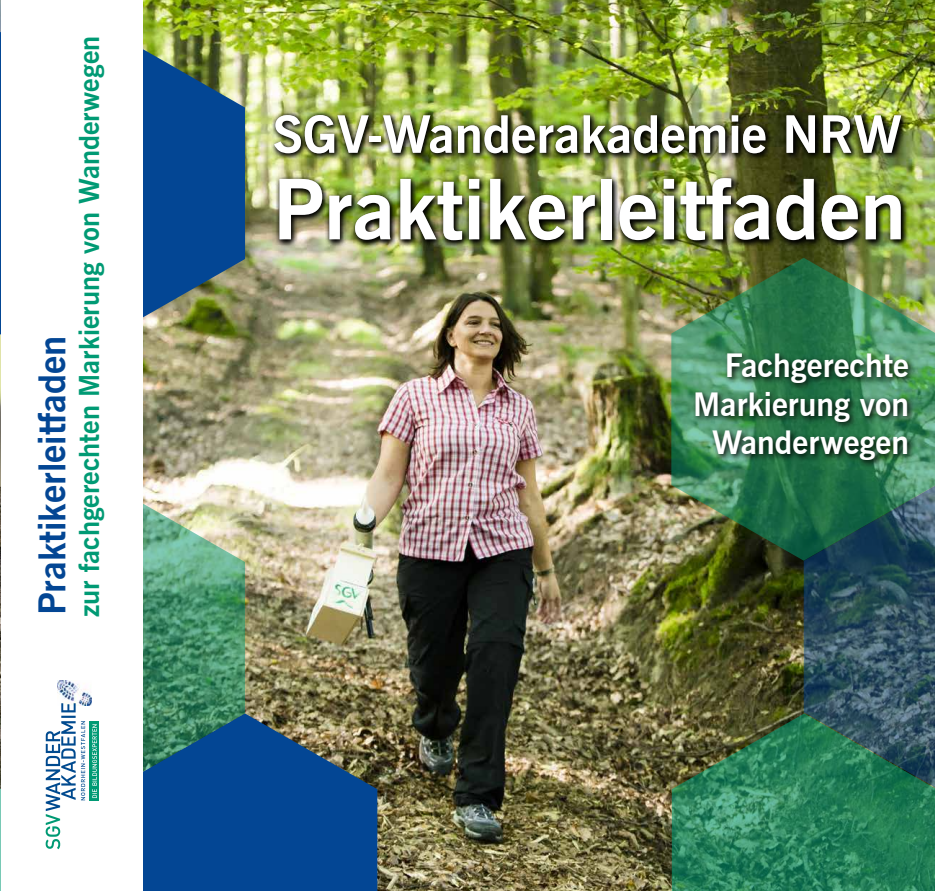
<style>
.page{position:relative;width:935px;height:891px;background:#fff}
.page>*{position:absolute;margin:0;border:0;box-sizing:border-box;transform-origin:0 0}
.t1{font:700 83px "News Gothic BT";color:#fff}
.t2{font:700 51.3px "News Gothic BT";color:#fff}
.t3{font:700 36.7px "News Gothic BT";color:#034694}
.t4{font:700 32.1px/38.5px "News Gothic BT";color:#fff;text-align:right}
.t5{font:700 27.4px "News Gothic BT";color:#009a74}
</style>
<div class="page">
<svg style="left:0;top:713px;width:1px;height:178px"></svg>
<img style="left:0;top:0;width:1px;height:32px">
<img style="left:0;top:335px;width:1px;height:227px">
<img style="left:143px;top:0;width:792px;height:891px">
<svg style="left:143px;top:713px;width:234px;height:178px;background:#154d8a"></svg>
<svg style="left:143px;top:486px;width:102px;height:303px;background:#589482"></svg>
<img style="left:0;top:32px;width:245px;height:303px">
<img style="left:671px;top:258px;width:264px;height:303px">
<svg style="left:672px;top:713px;width:263px;height:178px;background:#317e57"></svg>
<div style="left:1px;top:0;width:141px;height:891px;background:#fff"></div>
<div style="left:90px;top:721px;width:9px;height:79px;background:#009a74"></div>
<svg style="left:92px;top:724px;width:5px;height:74px"></svg>
<img style="left:57px;top:680px;width:35px;height:25px">
<svg style="left:46px;top:703px;width:39px;height:146px"></svg>
<svg style="left:804px;top:485px;width:131px;height:303px;background:#2c595c"></svg>
<svg style="left:692px;top:350px;width:224px;height:119px;background:#2f6c48"></svg>
<img style="left:271px;top:110px;width:638px;height:138px">
<h3 class="t3" style="left:30px;top:615px;width:282px;rotate:-90deg">Praktikerleitfaden</h3>
<p class="t5" style="left:73px;top:617px;width:583px;rotate:-90deg">zur fachgerechten Markierung von Wanderwegen</p>
<h2 class="t2" style="left:273px;top:103px;width:631px">SGV-Wanderakademie NRW</h2>
<h1 class="t1" style="left:273px;top:159px;width:635px">Praktikerleitfaden</h1>
<p class="t4" style="left:693px;top:346px;width:218px">Fachgerechte<br>Markierung von<br>Wanderwegen</p>
</div>
